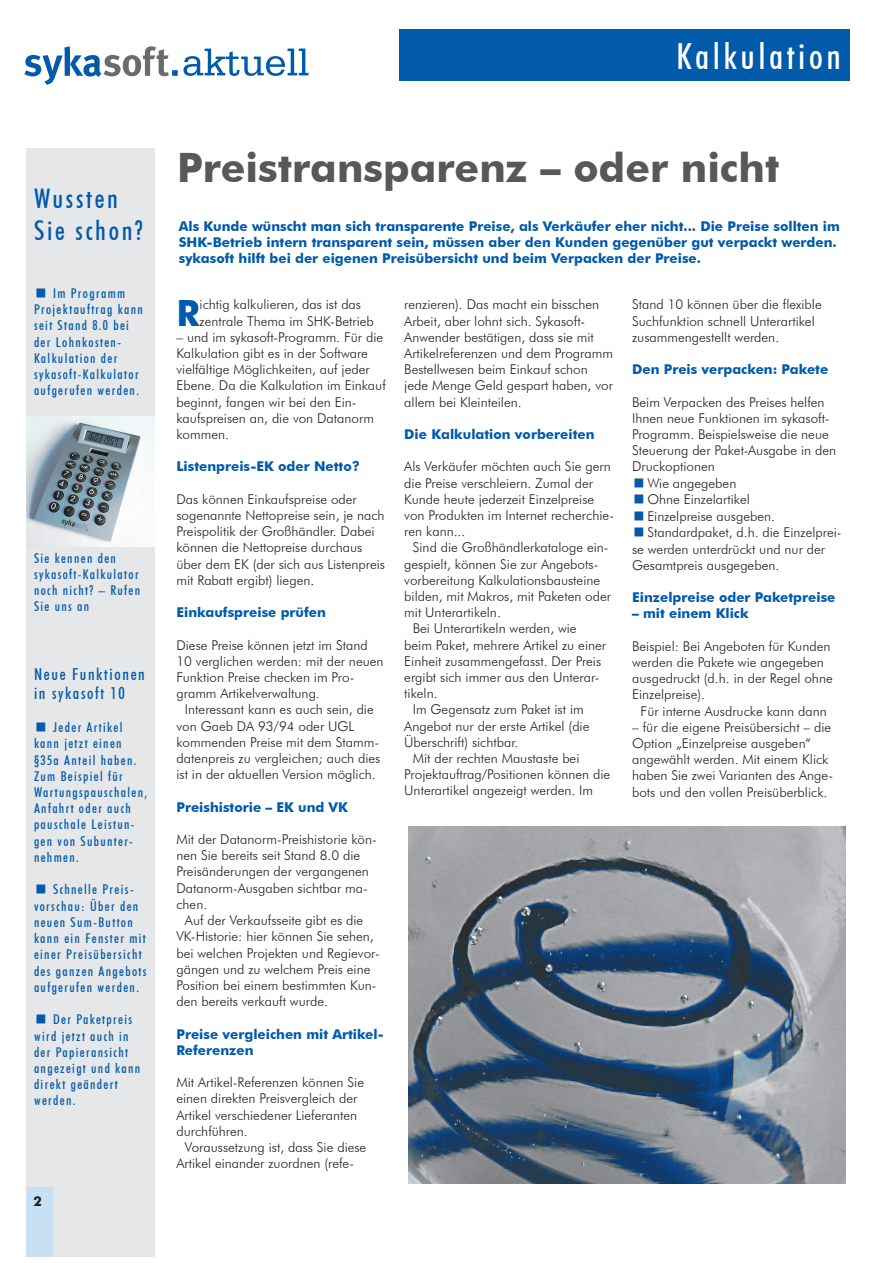
<style>
.page{position:relative;width:893px;height:1263px;background:#fff}
.page>*{position:absolute;margin:0;border:0;box-sizing:border-box;transform-origin:0 0}
.t1{font:700 40.5px "Futura BT";color:#57585a}
.t2{font:700 36.15px "Futura BT";color:#015aaa}
.t3{font:500 condensed 36px "Futura BT";letter-spacing:.1em;color:#fff}
.t4{font:500 condensed 27px/32.4px "Futura BT";letter-spacing:.1em;color:#015aaa}
.t5{font:500 condensed 16.5px/19.8px "Futura BT";letter-spacing:.1em;color:#015aaa}
.t6{font:300 13.5px/16.2px "Futura BT";color:#231f20}
.t7{font:500 condensed 13.5px/16.2px "Futura BT";letter-spacing:.1em;color:#015aaa}
.t8{font:700 13.5px/16.2px "Futura BT";color:#015aaa}
.t9{font:700 13.5px "Futura BT";color:#231f20}
.s1{color:#015aaa}
</style>
<div class="page">
<div style="left:26px;top:149px;width:129px;height:1108px;background:#e6e7e9"></div>
<svg style="left:24px;top:46px;width:285px;height:39px"></svg>
<div style="left:26px;top:1188px;width:27px;height:69px;background:#c7e0f3"></div>
<div style="left:399px;top:30px;width:450px;height:51px;background:#015aaa"></div>
<img style="left:26px;top:417px;width:129px;height:129px">
<img style="left:408px;top:826px;width:437px;height:357px">
<h3 class="t3" style="left:676px;top:34px;width:166px">Kalkulation</h3>
<h3 class="t4" style="left:34px;top:182px;width:110px">Wussten<br>Sie schon?</h3>
<p class="t7" style="left:34px;top:285px;width:110px">▪ Im Programm<br>Projektauftrag kann seit Stand 8.0 bei der Lohnkosten-<br>Kalkulation der sykasoft-Kalkulator aufgerufen werden.</p>
<p class="t7" style="left:34px;top:550px;width:108px">Sie kennen den sykasoft-Kalkulator noch nicht? – Rufen<br>Sie uns an</p>
<p class="t5" style="left:34px;top:664px;width:112px">Neue Funktionen in sykasoft 10</p>
<p class="t7" style="left:34px;top:719px;width:115px">▪ Jeder Artikel kann jetzt einen §35a Anteil haben.<br>Zum Beispiel für<br>Wartungspauschalen,<br>Anfahrt oder auch pauschale Leistun&shy;gen von Subunter&shy;nehmen.</p>
<p class="t7" style="left:34px;top:881px;width:114px">▪ Schnelle Preis&shy;vorschau: Über den neuen Sum-Button kann ein Fenster mit einer Preisübersicht des ganzen Angebots aufgerufen werden.</p>
<p class="t7" style="left:34px;top:1011px;width:108px">▪ Der Paketpreis wird jetzt auch in der Papieransicht angezeigt und kann direkt geändert werden.</p>
<p class="t9" style="left:34px;top:1193px;width:10px">2</p>
<h1 class="t1" style="left:177px;top:143px;width:604px">Preistransparenz – oder nicht</h1>
<p class="t8" style="left:179px;top:218px;width:663px">Als Kunde wünscht man sich transparente Preise, als Verkäufer eher nicht... Die Preise sollten im<br>SHK-Betrieb intern transparent sein, müssen aber den Kunden gegenüber gut verpackt werden. sykasoft hilft bei der eigenen Preisübersicht und beim Verpacken der Preise.</p>
<h2 class="t2" style="left:176px;top:291px;width:25px">R</h2>
<p class="t6" style="left:200px;top:296px;width:176px">ichtig kalkulieren, das ist das zentrale Thema im SHK-Betrieb</p>
<p class="t6" style="left:176px;top:329px;width:211px">– und im sykasoft-Programm. Für die<br>Kalkulation gibt es in der Software vielfältige Möglichkeiten, auf jeder<br>Ebene. Da die Kalkulation im Einkauf beginnt, fangen wir bei den Ein&shy;kaufspreisen an, die von Datanorm kommen.</p>
<p class="t8" style="left:176px;top:458px;width:185px">Listenpreis-EK oder Netto?</p>
<p class="t6" style="left:176px;top:491px;width:210px">Das können Einkaufspreise oder sogenannte Nettopreise sein, je nach Preispolitik der Großhändler. Dabei können die Nettopreise durchaus über dem EK (der sich aus Listenpreis mit Rabatt ergibt) liegen.</p>
<p class="t8" style="left:176px;top:604px;width:151px">Einkaufspreise prüfen</p>
<p class="t6" style="left:176px;top:637px;width:209px">Diese Preise können jetzt im Stand<br>10 verglichen werden: mit der neuen<br>Funktion Preise checken im Pro&shy;gramm Artikelverwaltung.</p>
<p class="t6" style="left:176px;top:701px;width:205px;text-indent:9px">Interessant kann es auch sein, die von Gaeb DA 93/94 oder UGL kommenden Preise mit dem Stamm&shy;datenpreis zu vergleichen; auch dies ist in der aktuellen Version möglich.</p>
<p class="t8" style="left:176px;top:799px;width:173px">Preishistorie – EK und VK</p>
<p class="t6" style="left:176px;top:831px;width:202px">Mit der Datanorm-Preishistorie kön&shy;nen Sie bereits seit Stand 8.0 die<br>Preisänderungen der vergangenen<br>Datanorm-Ausgaben sichtbar ma&shy;chen.</p>
<p class="t6" style="left:176px;top:912px;width:205px;text-indent:9px">Auf der Verkaufsseite gibt es die VK-Historie: hier können Sie sehen, bei welchen Projekten und Regievor&shy;gängen und zu welchem Preis eine Position bei einem bestimmten Kun&shy;den bereits verkauft wurde.</p>
<p class="t8" style="left:176px;top:1025px;width:209px">Preise vergleichen mit Artikel-<br>Referenzen</p>
<p class="t6" style="left:176px;top:1074px;width:189px">Mit Artikel-Referenzen können Sie einen direkten Preisvergleich der<br>Artikel verschiedener Lieferanten durchführen.</p>
<p class="t6" style="left:176px;top:1139px;width:191px;text-indent:9px">Voraussetzung ist, dass Sie diese<br>Artikel einander zuordnen (refe-</p>
<p class="t6" style="left:404px;top:296px;width:210px">renzieren). Das macht ein bisschen Arbeit, aber lohnt sich. Sykasoft-Anwender bestätigen, dass sie mit Artikelreferenzen und dem Programm Bestellwesen beim Einkauf schon jede Menge Geld gespart haben, vor allem bei Kleinteilen.</p>
<p class="t8" style="left:404px;top:426px;width:192px">Die Kalkulation vorbereiten</p>
<p class="t6" style="left:404px;top:458px;width:211px">Als Verkäufer möchten auch Sie gern die Preise verschleiern. Zumal der<br>Kunde heute jederzeit Einzelpreise von Produkten im Internet recherchie&shy;ren kann...</p>
<p class="t6" style="left:413px;top:539px;width:197px">Sind die Großhändlerkataloge ein-</p>
<p class="t6" style="left:404px;top:556px;width:196px">gespielt, können Sie zur Angebots-</p>
<p class="t6" style="left:404px;top:572px;width:197px">vorbereitung Kalkulationsbausteine</p>
<p class="t6" style="left:404px;top:588px;width:208px">bilden, mit Makros, mit Paketen oder</p>
<p class="t6" style="left:404px;top:604px;width:98px">mit Unterartikeln.</p>
<p class="t6" style="left:413px;top:620px;width:165px">Bei Unterartikeln werden, wie</p>
<p class="t6" style="left:404px;top:637px;width:203px">beim Paket, mehrere Artikel zu einer</p>
<p class="t6" style="left:404px;top:653px;width:198px">Einheit zusammengefasst. Der Preis</p>
<p class="t6" style="left:404px;top:669px;width:197px">ergibt sich immer aus den Unterar-</p>
<p class="t6" style="left:404px;top:685px;width:35px">tikeln.</p>
<p class="t6" style="left:413px;top:701px;width:172px">Im Gegensatz zum Paket ist im</p>
<p class="t6" style="left:404px;top:718px;width:187px">Angebot nur der erste Artikel (die</p>
<p class="t6" style="left:404px;top:734px;width:115px">Überschrift) sichtbar.</p>
<p class="t6" style="left:413px;top:750px;width:168px">Mit der rechten Maustaste bei</p>
<p class="t6" style="left:404px;top:766px;width:207px">Projektauftrag/Positionen können die</p>
<p class="t6" style="left:404px;top:782px;width:190px">Unterartikel angezeigt werden. Im</p>
<p class="t6" style="left:632px;top:296px;width:191px">Stand 10 können über die flexible<br>Suchfunktion schnell Unterartikel zusammengestellt werden.</p>
<p class="t8" style="left:632px;top:361px;width:198px">Den Preis verpacken: Pakete</p>
<p class="t6" style="left:632px;top:394px;width:205px">Beim Verpacken des Preises helfen<br>Ihnen neue Funktionen im sykasoft-<br>Programm. Beispielsweise die neue<br>Steuerung der Paket-Ausgabe in den<br>Druckoptionen</p>
<p class="t6" style="left:632px;top:475px;width:106px"><span class="s1">▪</span>Wie angegeben</p>
<p class="t6" style="left:632px;top:491px;width:119px"><span class="s1">▪</span>Ohne Einzelartikel</p>
<p class="t6" style="left:632px;top:508px;width:144px"><span class="s1">▪</span>Einzelpreise ausgeben.</p>
<p class="t6" style="left:632px;top:524px;width:211px"><span class="s1">▪</span>Standardpaket, d.h. die Einzelprei&shy;se werden unterdrückt und nur der<br>Gesamtpreis ausgegeben.</p>
<p class="t8" style="left:632px;top:589px;width:205px">Einzelpreise oder Paketpreise</p>
<p class="t8" style="left:632px;top:605px;width:118px">– mit einem Klick</p>
<p class="t6" style="left:632px;top:638px;width:202px">Beispiel: Bei Angeboten für Kunden werden die Pakete wie angegeben ausgedruckt (d.h. in der Regel ohne<br>Einzelpreise).</p>
<p class="t6" style="left:641px;top:703px;width:188px">Für interne Ausdrucke kann dann</p>
<p class="t6" style="left:632px;top:719px;width:203px">– für die eigene Preisübersicht – die Option „Einzelpreise ausgeben“ angewählt werden. Mit einem Klick haben Sie zwei Varianten des Ange&shy;bots und den vollen Preisüberblick.</p>
</div>
